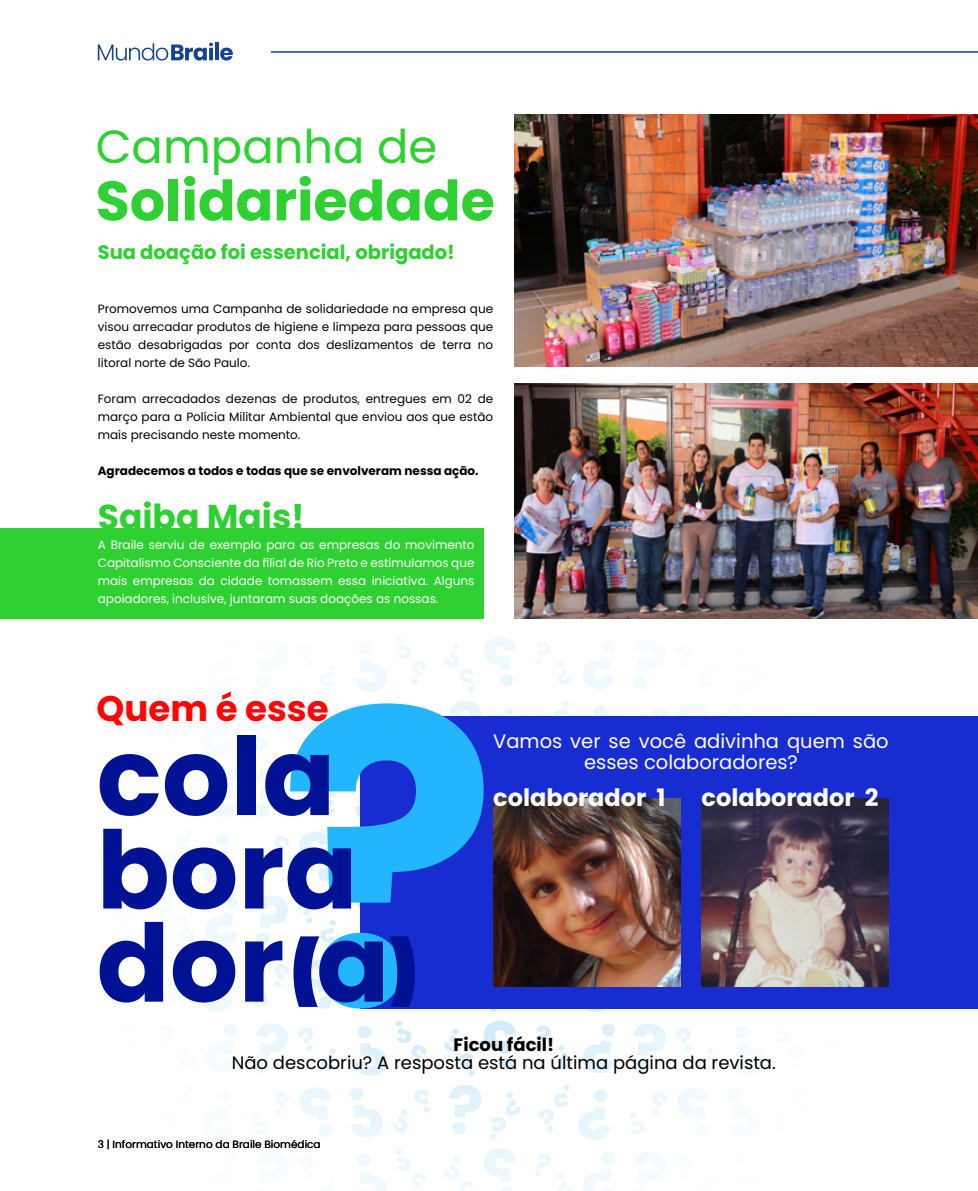
<style>
.page{position:relative;width:978px;height:1191px;background:#fff}
.page>*{position:absolute;margin:0;border:0;box-sizing:border-box;transform-origin:0 0}
.t1{font:700 407.25px "Poppins";color:#24b5ff}
.t2{font:700 107.7px/93.3px "Poppins";color:#001294}
.t3{font:700 55.5px "Poppins";color:#2ed131}
.t4{font:46.5px "Poppins";color:#2ed131}
.t5{font:700 35.55px "Poppins";color:#ff0505}
.t6{font:700 34.5px "Poppins";color:#2ed131}
.t7{font:700 24px "Poppins";color:#fff}
.t8{font:19.5px/21px "Poppins";color:#fff;text-align:center}
.t9{font:700 19.5px "Poppins";color:#2ed131}
.t10{font:18px "Poppins";color:#000}
.t11{font:700 18px "Poppins";color:#000}
.t12{font:12px/18px "Poppins";color:#000;text-align:justify}
.t13{font:12px/18px "Poppins";color:#fff;text-align:justify}
.t14{font:700 12px "Poppins";color:#000}
.t15{font:10.5px "Poppins";color:#000}
</style>
<div class="page">
<svg style="left:98px;top:43px;width:115px;height:18px"></svg>
<hr style="left:215px;top:43px;width:4px;height:17px;background:#164194">
<svg style="left:220px;top:48px;width:13px;height:13px"></svg>
<hr style="left:271px;top:51px;width:707px;height:2px;background:#134392">
<hr style="left:977px;top:0;width:1px;height:1191px;background:#0075fa">
<svg style="left:355px;top:647px;width:32px;height:45px"></svg>
<svg style="left:396px;top:637px;width:30px;height:47px"></svg>
<svg style="left:320px;top:665px;width:15px;height:21px"></svg>
<svg style="left:484px;top:637px;width:32px;height:50px"></svg>
<svg style="left:583px;top:657px;width:31px;height:32px"></svg>
<svg style="left:558px;top:662px;width:14px;height:23px"></svg>
<svg style="left:445px;top:645px;width:30px;height:47px"></svg>
<svg style="left:535px;top:642px;width:16px;height:22px"></svg>
<svg style="left:634px;top:669px;width:13px;height:20px"></svg>
<svg style="left:977px;top:661px;width:1px;height:28px"></svg>
<svg style="left:300px;top:704px;width:32px;height:49px"></svg>
<svg style="left:275px;top:708px;width:14px;height:23px"></svg>
<svg style="left:254px;top:730px;width:13px;height:20px"></svg>
<svg style="left:449px;top:701px;width:32px;height:15px"></svg>
<svg style="left:350px;top:704px;width:14px;height:49px"></svg>
<svg style="left:506px;top:708px;width:8px;height:8px"></svg>
<svg style="left:414px;top:706px;width:15px;height:10px"></svg>
<svg style="left:594px;top:706px;width:13px;height:10px"></svg>
<svg style="left:678px;top:706px;width:15px;height:10px"></svg>
<svg style="left:652px;top:708px;width:15px;height:8px"></svg>
<svg style="left:554px;top:701px;width:15px;height:15px"></svg>
<svg style="left:208px;top:768px;width:29px;height:49px"></svg>
<svg style="left:355px;top:769px;width:6px;height:51px"></svg>
<svg style="left:256px;top:768px;width:32px;height:49px"></svg>
<svg style="left:298px;top:772px;width:15px;height:23px"></svg>
<svg style="left:320px;top:792px;width:16px;height:22px"></svg>
<svg style="left:201px;top:834px;width:31px;height:50px"></svg>
<svg style="left:299px;top:831px;width:33px;height:50px"></svg>
<svg style="left:274px;top:836px;width:15px;height:23px"></svg>
<svg style="left:252px;top:856px;width:16px;height:22px"></svg>
<svg style="left:350px;top:831px;width:11px;height:50px"></svg>
<svg style="left:205px;top:896px;width:32px;height:49px"></svg>
<svg style="left:187px;top:925px;width:7px;height:15px"></svg>
<svg style="left:201px;top:962px;width:31px;height:50px"></svg>
<svg style="left:490px;top:1008px;width:31px;height:3px"></svg>
<svg style="left:578px;top:1008px;width:32px;height:4px"></svg>
<svg style="left:677px;top:1008px;width:33px;height:1px"></svg>
<svg style="left:728px;top:1008px;width:33px;height:1px"></svg>
<svg style="left:868px;top:1008px;width:30px;height:1px"></svg>
<svg style="left:956px;top:1008px;width:22px;height:3px"></svg>
<svg style="left:215px;top:1024px;width:22px;height:47px"></svg>
<svg style="left:355px;top:1026px;width:32px;height:50px"></svg>
<svg style="left:256px;top:1024px;width:32px;height:49px"></svg>
<svg style="left:298px;top:1028px;width:15px;height:23px"></svg>
<svg style="left:396px;top:1021px;width:30px;height:47px"></svg>
<svg style="left:320px;top:1048px;width:16px;height:22px"></svg>
<svg style="left:484px;top:1021px;width:32px;height:49px"></svg>
<svg style="left:583px;top:1024px;width:32px;height:49px"></svg>
<svg style="left:558px;top:1045px;width:14px;height:23px"></svg>
<svg style="left:444px;top:1028px;width:31px;height:47px"></svg>
<svg style="left:535px;top:1026px;width:16px;height:22px"></svg>
<svg style="left:733px;top:1026px;width:17px;height:46px"></svg>
<svg style="left:633px;top:1023px;width:33px;height:50px"></svg>
<svg style="left:676px;top:1028px;width:15px;height:23px"></svg>
<svg style="left:698px;top:1048px;width:15px;height:22px"></svg>
<svg style="left:977px;top:1044px;width:1px;height:29px"></svg>
<svg style="left:300px;top:1088px;width:32px;height:49px"></svg>
<svg style="left:275px;top:1092px;width:14px;height:23px"></svg>
<svg style="left:449px;top:1085px;width:32px;height:49px"></svg>
<svg style="left:350px;top:1088px;width:32px;height:49px"></svg>
<svg style="left:393px;top:1109px;width:15px;height:23px"></svg>
<svg style="left:490px;top:1092px;width:31px;height:47px"></svg>
<svg style="left:414px;top:1090px;width:16px;height:22px"></svg>
<svg style="left:578px;top:1090px;width:32px;height:50px"></svg>
<svg style="left:678px;top:1088px;width:31px;height:32px"></svg>
<svg style="left:652px;top:1092px;width:15px;height:23px"></svg>
<svg style="left:539px;top:1085px;width:31px;height:47px"></svg>
<svg style="left:630px;top:1112px;width:15px;height:22px"></svg>
<svg style="left:977px;top:1089px;width:1px;height:50px"></svg>
<svg style="left:358px;top:1154px;width:29px;height:37px"></svg>
<svg style="left:305px;top:1156px;width:8px;height:7px"></svg>
<svg style="left:396px;top:1149px;width:30px;height:42px"></svg>
<svg style="left:484px;top:1149px;width:32px;height:42px"></svg>
<svg style="left:583px;top:1152px;width:32px;height:39px"></svg>
<svg style="left:558px;top:1174px;width:14px;height:17px"></svg>
<svg style="left:445px;top:1157px;width:28px;height:34px"></svg>
<svg style="left:535px;top:1154px;width:16px;height:22px"></svg>
<svg style="left:634px;top:1152px;width:28px;height:21px"></svg>
<svg style="left:977px;top:1172px;width:1px;height:19px"></svg>
<div style="left:361px;top:716px;width:617px;height:292px;background:#172dd1"></div>
<img style="left:493px;top:799px;width:187px;height:187px">
<img style="left:702px;top:799px;width:187px;height:187px">
<svg style="left:252px;top:892px;width:178px;height:117px"></svg>
<img style="left:514px;top:383px;width:464px;height:236px">
<img style="left:514px;top:115px;width:464px;height:252px">
<div style="left:0;top:529px;width:484px;height:90px;background:#2ed131"></div>
<h3 class="t4" style="left:96px;top:120px;width:343px">Campanha de</h3>
<h3 class="t3" style="left:96px;top:169px;width:401px">Solidariedade</h3>
<h3 class="t9" style="left:98px;top:240px;width:359px">Sua doação foi essencial, obrigado!</h3>
<p class="t12" style="left:98px;top:299px;width:397px">Promovemos uma Campanha de solidariedade na empresa que visou arrecadar produtos de higiene e limpeza para pessoas que estão desabrigadas por conta dos deslizamentos de terra no litoral norte de São Paulo.</p>
<p class="t12" style="left:98px;top:389px;width:397px">Foram arrecadados dezenas de produtos, entregues em 02 de março para a Polícia Militar Ambiental que enviou aos que estão mais precisando neste momento.</p>
<p class="t14" style="left:98px;top:463px;width:382px">Agradecemos a todos e todas que se envolveram nessa ação.</p>
<h3 class="t6" style="left:98px;top:496px;width:209px">Saiba Mais!</h3>
<p class="t13" style="left:98px;top:536px;width:378px">A Braile serviu de exemplo para as empresas do movimento Capitalismo Consciente da filial de Rio Preto e estimulamos que mais empresas da cidade tomassem essa iniciativa. Alguns apoiadores, inclusive, juntaram suas doações as nossas.</p>
<h3 class="t5" style="left:97px;top:687px;width:234px">Quem é esse</h3>
<h1 class="t1" style="left:279px;top:626px;width:221px">?</h1>
<h2 class="t2" style="left:97px;top:731px;width:263px">cola bora dor</h2>
<h3 class="t8" style="left:493px;top:730px;width:397px">Vamos ver se você adivinha quem são esses colaboradores?</h3>
<h3 class="t7" style="left:493px;top:783px;width:174px">colaborador 1</h3>
<h3 class="t7" style="left:702px;top:783px;width:179px">colaborador 2</h3>
<h3 class="t11" style="left:453px;top:1034px;width:102px">Ficou fácil!</h3>
<h3 class="t10" style="left:232px;top:1052px;width:546px">Não descobriu? A resposta está na última página da revista.</h3>
<p class="t15" style="left:98px;top:1138px;width:224px">3 | Informativo Interno da Braile Biomédica</p>
</div>
